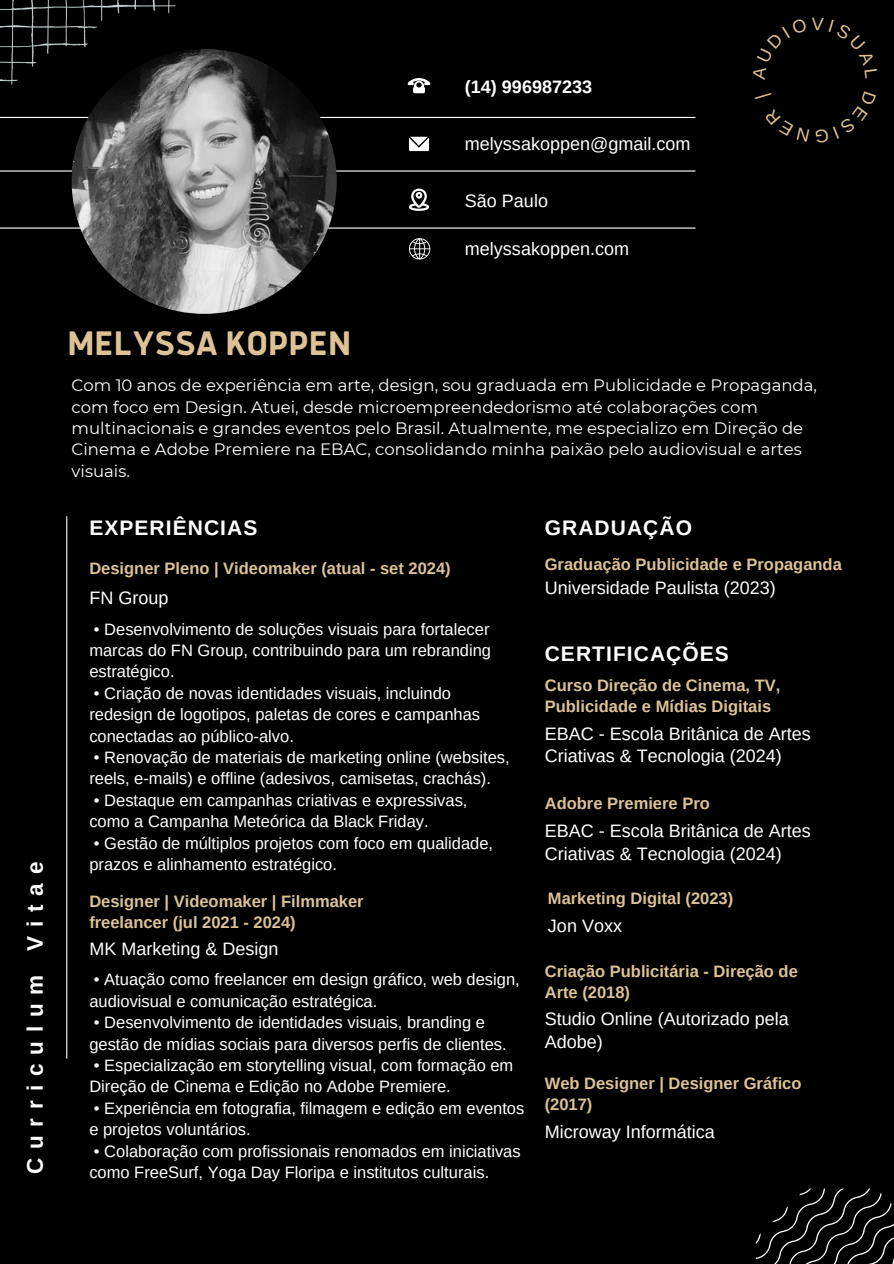
<style>
.page{position:relative;width:894px;height:1264px;background:#fff}
.page>*{position:absolute;margin:0;border:0;box-sizing:border-box;transform-origin:0 0}
.t1{font:700 37.5px "Anteb";color:#dcc295}
.t2{font:700 22.5px "Arimo";letter-spacing:.39em;color:#fff}
.t3{font:700 21px "Arimo";letter-spacing:.05em;color:#fff}
.t4{font:18px/22.5px "Arimo";color:#fff}
.t5{font:700 18px "Arimo";color:#fff}
.t6{font:16.5px/21.3px "Arimo";color:#fff}
.t7{font:16.5px/21.3px "Montserrat";color:#fff}
.t8{font:700 16.5px/21.3px "Arimo";color:#dcc295}
</style>
<div class="page">
<div style="left:0;top:0;width:893px;height:1263px;background:#000"></div>
<hr style="left:0;top:170px;width:695px;height:1px;background:#fff">
<hr style="left:0;top:117px;width:695px;height:1px;background:#fff">
<hr style="left:66px;top:516px;width:1px;height:542px;background:#fff">
<hr style="left:0;top:227px;width:695px;height:1px;background:#fff">
<svg style="left:409px;top:137px;width:20px;height:14px"></svg>
<svg style="left:407px;top:78px;width:23px;height:15px"></svg>
<svg style="left:409px;top:189px;width:20px;height:22px"></svg>
<svg style="left:755px;top:1188px;width:138px;height:75px"></svg>
<img style="left:0;top:0;width:176px;height:96px">
<svg style="left:409px;top:238px;width:21px;height:21px"></svg>
<img style="left:72px;top:49px;width:265px;height:265px;border-radius:50%">
<p class="t5" style="left:465px;top:77px;width:129px">(14) 996987233</p>
<p class="t4" style="left:465px;top:132px;width:227px">melyssakoppen@gmail.com</p>
<p class="t4" style="left:465px;top:189px;width:84px">São Paulo</p>
<h2 class="t4" style="left:465px;top:237px;width:166px">melyssakoppen.com</h2>
<p class="t2" style="left:22px;top:1174px;width:314px;rotate:-90deg">Curriculum Vitae</p>
<p class="t1" style="left:67px;top:326px;width:285px">MELYSSA KOPPEN</p>
<h5 class="t7" style="left:72px;top:374px;width:746px">Com 10 anos de experiência em arte, design, sou graduada em Publicidade e Propaganda, com foco em Design. Atuei, desde microempreendedorismo até colaborações com multinacionais e grandes eventos pelo Brasil. Atualmente, me especializo em Direção de Cinema e Adobe Premiere na EBAC, consolidando minha paixão pelo audiovisual e artes visuais.</h5>
<p class="t3" style="left:89px;top:516px;width:169px">EXPERIÊNCIAS</p>
<p class="t8" style="left:89px;top:558px;width:363px">Designer Pleno | Videomaker (atual - set 2024)</p>
<p class="t4" style="left:89px;top:586px;width:80px">FN Group</p>
<h5 class="t6" style="left:89px;top:618px;width:403px;text-align:justify">• Desenvolvimento de soluções visuais para fortalecer marcas do FN Group, contribuindo para um rebranding estratégico.</h5>
<p class="t6" style="left:89px;top:682px;width:392px">• Criação de novas identidades visuais, incluindo redesign de logotipos, paletas de cores e campanhas conectadas ao público-alvo.</p>
<h5 class="t6" style="left:89px;top:746px;width:422px">• Renovação de materiais de marketing online (websites, reels, e-mails) e offline (adesivos, camisetas, crachás).</h5>
<p class="t6" style="left:89px;top:789px;width:379px">• Destaque em campanhas criativas e expressivas, como a Campanha Meteórica da Black Friday.</p>
<h5 class="t6" style="left:89px;top:832px;width:405px">• Gestão de múltiplos projetos com foco em qualidade, prazos e alinhamento estratégico.</h5>
<p class="t8" style="left:89px;top:890px;width:276px">Designer | Videomaker | Filmmaker freelancer (jul 2021 - 2024)</p>
<h5 class="t4" style="left:89px;top:937px;width:190px">MK Marketing &amp; Design</h5>
<h5 class="t6" style="left:89px;top:969px;width:432px">• Atuação como freelancer em design gráfico, web design, audiovisual e comunicação estratégica.</h5>
<p class="t6" style="left:89px;top:1011px;width:418px">• Desenvolvimento de identidades visuais, branding e gestão de mídias sociais para diversos perfis de clientes.</p>
<h2 class="t6" style="left:89px;top:1054px;width:425px">• Especialização em storytelling visual, com formação em<br>Direção de Cinema e Edição no Adobe Premiere.</h2>
<h5 class="t6" style="left:89px;top:1097px;width:436px">• Experiência em fotografia, filmagem e edição em eventos e projetos voluntários.</h5>
<p class="t6" style="left:89px;top:1140px;width:433px">• Colaboração com profissionais renomados em iniciativas como FreeSurf, Yoga Day Floripa e institutos culturais.</p>
<p class="t3" style="left:544px;top:516px;width:149px">GRADUAÇÃO</p>
<p class="t8" style="left:544px;top:554px;width:298px">Graduação Publicidade e Propaganda</p>
<p class="t4" style="left:544px;top:576px;width:233px">Universidade Paulista (2023)</p>
<p class="t3" style="left:544px;top:642px;width:186px">CERTIFICAÇÕES</p>
<p class="t8" style="left:544px;top:674px;width:237px">Curso Direção de Cinema, TV,<br>Publicidade e Mídias Digitais</p>
<p class="t4" style="left:544px;top:722px;width:267px">EBAC - Escola Britânica de Artes<br>Criativas &amp; Tecnologia (2024)</p>
<p class="t8" style="left:544px;top:792px;width:166px">Adobre Premiere Pro</p>
<p class="t4" style="left:544px;top:819px;width:267px">EBAC - Escola Britânica de Artes<br>Criativas &amp; Tecnologia (2024)</p>
<p class="t8" style="left:548px;top:887px;width:187px">Marketing Digital (2023)</p>
<p class="t4" style="left:548px;top:914px;width:75px">Jon Voxx</p>
<p class="t8" style="left:544px;top:960px;width:254px">Criação Publicitária - Direção de<br>Arte (2018)</p>
<p class="t4" style="left:544px;top:1007px;width:245px">Studio Online (Autorizado pela<br>Adobe)</p>
<p class="t8" style="left:544px;top:1072px;width:258px">Web Designer | Designer Gráfico (2017)</p>
<p class="t4" style="left:544px;top:1120px;width:171px">Microway Informática</p>
</div>
